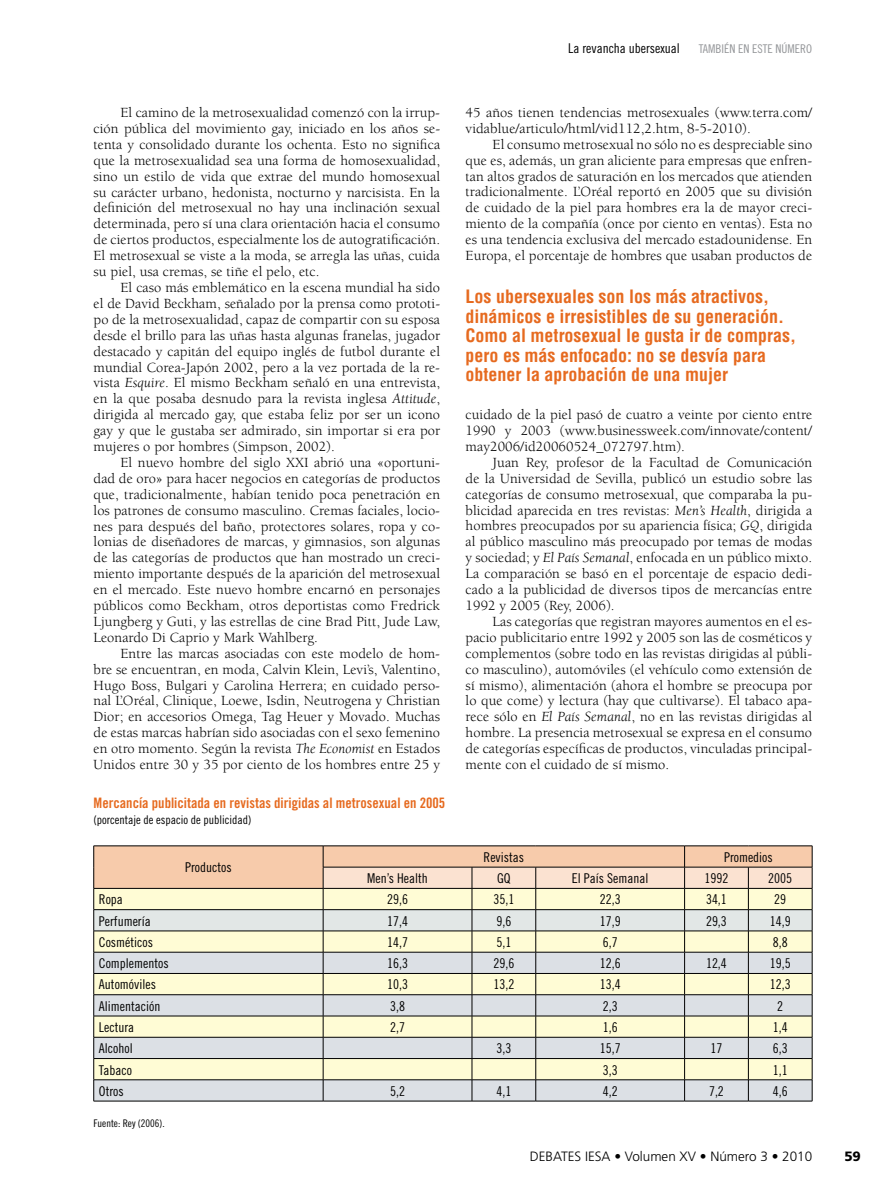
<style>
.page{position:relative;width:893px;height:1191px;background:#fff}
.page>*{position:absolute;margin:0;border:0;box-sizing:border-box;transform-origin:0 0}
.t1{font:700 condensed 18px/19.5px "Helvetica";color:#e66a1f}
.t2{font:14.4px/15.9px "Berkeley";letter-spacing:.005em;color:#000;text-align:justify}
.t3{font:14.4px "Trade Gothic Bold Cond Twenty";color:#e66a1f}
.t4{font:13.5px "Trade Gothic Cond Eighteen";color:#000}
.t5{font:300 13.5px "Frutiger";color:#000}
.t6{font:900 13.5px "Frutiger";color:#000}
.t7{font:12px "Trade Gothic Cond Eighteen";color:#000}
.t8{font:12px "Trade Gothic Cond Eighteen";color:#939598}
.t9{font:10.5px "Trade Gothic Cond Eighteen";color:#000}
.s1{font-style:italic}
</style>
<div class="page">
<hr style="left:94px;top:845px;width:229px;height:1px;background:#000">
<hr style="left:323px;top:845px;width:149px;height:1px;background:#000">
<hr style="left:472px;top:845px;width:64px;height:1px;background:#000">
<hr style="left:536px;top:845px;width:149px;height:1px;background:#000">
<hr style="left:685px;top:845px;width:63px;height:1px;background:#000">
<hr style="left:748px;top:845px;width:64px;height:1px;background:#000">
<svg style="left:93px;top:846px;width:720px;height:254px;background:#dad5c4"></svg>
<hr style="left:94px;top:1100px;width:229px;height:1px;background:#000">
<hr style="left:323px;top:1100px;width:149px;height:1px;background:#000">
<hr style="left:472px;top:1100px;width:64px;height:1px;background:#000">
<hr style="left:536px;top:1100px;width:149px;height:1px;background:#000">
<hr style="left:685px;top:1100px;width:63px;height:1px;background:#000">
<hr style="left:748px;top:1100px;width:64px;height:1px;background:#000">
<p class="t2" style="left:94px;top:105px;width:348px;text-indent:27px">El camino de la metrosexualidad comenzó con la irrup&shy;ción pública del movimiento gay, iniciado en los años se&shy;tenta y consolidado durante los ochenta. Esto no significa que la metrosexualidad sea una forma de homosexualidad, sino un estilo de vida que extrae del mundo homosexual su carácter urbano, hedonista, nocturno y narcisista. En la definición del metrosexual no hay una inclinación sexual determinada, pero sí una clara orientación hacia el consumo de ciertos productos, especialmente los de autogratificación.<br>El metrosexual se viste a la moda, se arregla las uñas, cuida su piel, usa cremas, se tiñe el pelo, etc.</p>
<p class="t2" style="left:94px;top:280px;width:348px;text-indent:27px">El caso más emblemático en la escena mundial ha sido el de David Beckham, señalado por la prensa como prototi&shy;po de la metrosexualidad, capaz de compartir con su esposa desde el brillo para las uñas hasta algunas franelas, jugador destacado y capitán del equipo inglés de futbol durante el mundial Corea-Japón 2002, pero a la vez portada de la re&shy;vista <span class="s1">Esquire</span>. El mismo Beckham señaló en una entrevista, en la que posaba desnudo para la revista inglesa <span class="s1">Attitude</span>, dirigida al mercado gay, que estaba feliz por ser un icono gay y que le gustaba ser admirado, sin importar si era por mujeres o por hombres (Simpson, 2002).</p>
<p class="t2" style="left:94px;top:455px;width:348px;text-indent:27px">El nuevo hombre del siglo XXI abrió una «oportuni&shy;dad de oro» para hacer negocios en categorías de productos que, tradicionalmente, habían tenido poca penetración en los patrones de consumo masculino. Cremas faciales, locio&shy;nes para después del baño, protectores solares, ropa y co&shy;lonias de diseñadores de marcas, y gimnasios, son algunas de las categorías de productos que han mostrado un creci&shy;miento importante después de la aparición del metrosexual en el mercado. Este nuevo hombre encarnó en personajes públicos como Beckham, otros deportistas como Fredrick Ljungberg y Guti, y las estrellas de cine Brad Pitt, Jude Law, Leonardo Di Caprio y Mark Wahlberg.</p>
<p class="t2" style="left:94px;top:645px;width:348px;text-indent:27px">Entre las marcas asociadas con este modelo de hom&shy;bre se encuentran, en moda, Calvin Klein, Levi’s, Valentino, Hugo Boss, Bulgari y Carolina Herrera; en cuidado perso&shy;nal L’Oréal, Clinique, Loewe, Isdin, Neutrogena y Christian Dior; en accesorios Omega, Tag Heuer y Movado. Muchas de estas marcas habrían sido asociadas con el sexo femenino en otro momento. Según la revista <span class="s1">The Economist</span> en Estados Unidos entre 30 y 35 por ciento de los hombres entre 25 y</p>
<p class="t4" style="left:568px;top:40px;width:113px">La revancha ubersexual</p>
<p class="t8" style="left:699px;top:42px;width:108px">tambi én en este número</p>
<p class="t2" style="left:466px;top:105px;width:348px">45 años tienen tendencias metrosexuales (www.terra.com/ vidablue/articulo/html/vid112,2.htm, 8-5-2010).</p>
<p class="t2" style="left:466px;top:137px;width:348px;text-indent:27px">El consumo metrosexual no sólo no es despreciable sino que es, además, un gran aliciente para empresas que enfren&shy;tan altos grados de saturación en los mercados que atienden tradicionalmente. L’Oréal reportó en 2005 que su división de cuidado de la piel para hombres era la de mayor creci&shy;miento de la compañía (once por ciento en ventas). Esta no es una tendencia exclusiva del mercado estadounidense. En Europa, el porcentaje de hombres que usaban productos de</p>
<p class="t1" style="left:466px;top:287px;width:332px">Los ubersexuales son los más atractivos, dinámicos e irresistibles de su generación.<br>Como al metrosexual le gusta ir de compras, pero es más enfocado: no se desvía para obtener la aprobación de una mujer</p>
<p class="t2" style="left:466px;top:407px;width:348px">cuidado de la piel pasó de cuatro a veinte por ciento entre 1990 y 2003 (www.businessweek.com/innovate/content/ may2006/id20060524_072797.htm).</p>
<p class="t2" style="left:466px;top:455px;width:348px;text-indent:27px">Juan Rey, profesor de la Facultad de Comunicación de la Universidad de Sevilla, publicó un estudio sobre las categorías de consumo metrosexual, que comparaba la pu&shy;blicidad aparecida en tres revistas: <span class="s1">Men’s Health</span>, dirigida a hombres preocupados por su apariencia física; <span class="s1">GQ</span>, dirigida al público masculino más preocupado por temas de modas y sociedad; y <span class="s1">El País Semanal</span>, enfocada en un público mixto.<br>La comparación se basó en el porcentaje de espacio dedi&shy;cado a la publicidad de diversos tipos de mercancías entre 1992 y 2005 (Rey, 2006).</p>
<p class="t2" style="left:466px;top:614px;width:348px;text-indent:27px">Las categorías que registran mayores aumentos en el es&shy;pacio publicitario entre 1992 y 2005 son las de cosméticos y complementos (sobre todo en las revistas dirigidas al públi&shy;co masculino), automóviles (el vehículo como extensión de sí mismo), alimentación (ahora el hombre se preocupa por lo que come) y lectura (hay que cultivarse). El tabaco apa&shy;rece sólo en <span class="s1">El País Semanal</span>, no en las revistas dirigidas al hombre. La presencia metrosexual se expresa en el consumo de categorías específicas de productos, vinculadas principal&shy;mente con el cuidado de sí mismo.</p>
<p class="t3" style="left:94px;top:794px;width:353px">Mercancía publicitada en revistas dirigidas al metrosexual en 2005</p>
<p class="t7" style="left:94px;top:812px;width:159px">(porcentaje de espacio de publicidad)</p>
<p class="t4" style="left:185px;top:859px;width:48px">Productos</p>
<p class="t4" style="left:484px;top:849px;width:42px">Revistas</p>
<p class="t4" style="left:724px;top:849px;width:50px">Promedios</p>
<p class="t4" style="left:367px;top:870px;width:62px">Men’s Health</p>
<p class="t4" style="left:497px;top:870px;width:15px">GQ</p>
<p class="t4" style="left:572px;top:870px;width:78px">El País Semanal</p>
<p class="t4" style="left:704px;top:870px;width:25px">1992</p>
<p class="t4" style="left:768px;top:870px;width:25px">2005</p>
<p class="t4" style="left:99px;top:891px;width:25px">Ropa</p>
<p class="t4" style="left:387px;top:891px;width:22px">29,6</p>
<p class="t4" style="left:493px;top:891px;width:22px">35,1</p>
<p class="t4" style="left:600px;top:891px;width:22px">22,3</p>
<p class="t4" style="left:706px;top:891px;width:22px">34,1</p>
<p class="t4" style="left:774px;top:891px;width:13px">29</p>
<p class="t4" style="left:99px;top:912px;width:53px">Perfumería</p>
<p class="t4" style="left:387px;top:912px;width:22px">17,4</p>
<p class="t4" style="left:496px;top:912px;width:16px">9,6</p>
<p class="t4" style="left:600px;top:912px;width:22px">17,9</p>
<p class="t4" style="left:706px;top:912px;width:22px">29,3</p>
<p class="t4" style="left:770px;top:912px;width:22px">14,9</p>
<p class="t4" style="left:99px;top:934px;width:56px">Cosméticos</p>
<p class="t4" style="left:387px;top:934px;width:22px">14,7</p>
<p class="t4" style="left:496px;top:934px;width:16px">5,1</p>
<p class="t4" style="left:603px;top:934px;width:16px">6,7</p>
<p class="t4" style="left:773px;top:934px;width:16px">8,8</p>
<p class="t4" style="left:99px;top:955px;width:71px">Complementos</p>
<p class="t4" style="left:387px;top:955px;width:22px">16,3</p>
<p class="t4" style="left:493px;top:955px;width:22px">29,6</p>
<p class="t4" style="left:600px;top:955px;width:22px">12,6</p>
<p class="t4" style="left:706px;top:955px;width:22px">12,4</p>
<p class="t4" style="left:770px;top:955px;width:22px">19,5</p>
<p class="t4" style="left:99px;top:976px;width:58px">Automóviles</p>
<p class="t4" style="left:387px;top:976px;width:22px">10,3</p>
<p class="t4" style="left:493px;top:976px;width:22px">13,2</p>
<p class="t4" style="left:600px;top:976px;width:22px">13,4</p>
<p class="t4" style="left:770px;top:976px;width:22px">12,3</p>
<p class="t4" style="left:99px;top:997px;width:63px">Alimentación</p>
<p class="t4" style="left:390px;top:997px;width:16px">3,8</p>
<p class="t4" style="left:603px;top:997px;width:16px">2,3</p>
<p class="t4" style="left:777px;top:997px;width:7px">2</p>
<p class="t4" style="left:99px;top:1019px;width:37px">Lectura</p>
<p class="t4" style="left:390px;top:1019px;width:16px">2,7</p>
<p class="t4" style="left:603px;top:1019px;width:16px">1,6</p>
<p class="t4" style="left:773px;top:1019px;width:16px">1,4</p>
<p class="t4" style="left:99px;top:1040px;width:35px">Alcohol</p>
<p class="t4" style="left:496px;top:1040px;width:16px">3,3</p>
<p class="t4" style="left:600px;top:1040px;width:22px">15,7</p>
<p class="t4" style="left:710px;top:1040px;width:13px">17</p>
<p class="t4" style="left:773px;top:1040px;width:16px">6,3</p>
<p class="t4" style="left:99px;top:1061px;width:34px">Tabaco</p>
<p class="t4" style="left:603px;top:1061px;width:16px">3,3</p>
<p class="t4" style="left:773px;top:1061px;width:16px">1,1</p>
<p class="t4" style="left:99px;top:1083px;width:26px">Otros</p>
<p class="t4" style="left:390px;top:1083px;width:16px">5,2</p>
<p class="t4" style="left:496px;top:1083px;width:16px">4,1</p>
<p class="t4" style="left:603px;top:1083px;width:16px">4,2</p>
<p class="t4" style="left:709px;top:1083px;width:16px">7,2</p>
<p class="t4" style="left:773px;top:1083px;width:16px">4,6</p>
<p class="t9" style="left:94px;top:1117px;width:73px">Fuente: Rey (2006).</p>
<p class="t5" style="left:530px;top:1148px;width:284px">DEBATES IESA • Volumen XV • Número 3 • 2010</p>
<p class="t6" style="left:844px;top:1148px;width:18px">59</p>
</div>
